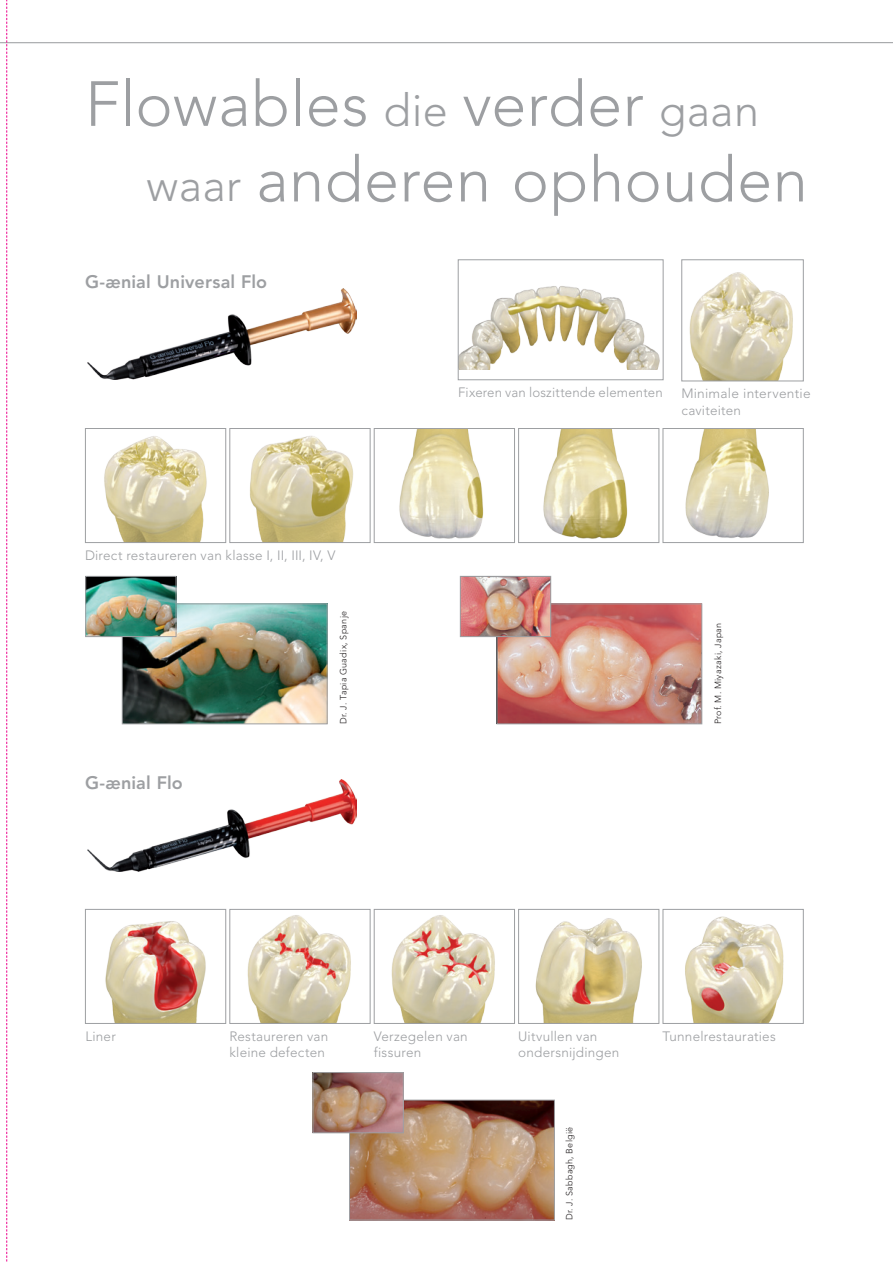
<style>
.page{position:relative;width:893px;height:1263px;background:#fff}
.page>*{position:absolute;margin:0;border:0;box-sizing:border-box;transform-origin:0 0}
.t1{font:300 63px/75.6px "Avenir";letter-spacing:.01em;color:#9d9fa2}
.t2{font:800 18px "Avenir";letter-spacing:.005em;color:#9d9fa2}
.t3{font:300 13.5px/16.2px "Avenir";letter-spacing:.015em;color:#9d9fa2}
.t4{font:300 9px "Avenir";letter-spacing:.03em;color:#231f20}
.s1{font-size:45px}
</style>
<div class="page">
<svg style="left:0;top:41px;width:893px;height:107px"></svg>
<img style="left:104px;top:436px;width:103px;height:105px">
<div style="left:85px;top:428px;width:141px;height:115px;border:1px solid #9d9fa2"></div>
<img style="left:250px;top:436px;width:104px;height:105px">
<div style="left:229px;top:428px;width:141px;height:115px;border:1px solid #9d9fa2"></div>
<img style="left:399px;top:430px;width:85px;height:109px">
<div style="left:374px;top:428px;width:141px;height:115px;border:1px solid #9d9fa2"></div>
<img style="left:543px;top:430px;width:85px;height:109px">
<div style="left:518px;top:428px;width:141px;height:115px;border:1px solid #9d9fa2"></div>
<img style="left:685px;top:430px;width:84px;height:108px">
<div style="left:663px;top:428px;width:141px;height:115px;border:1px solid #9d9fa2"></div>
<img style="left:689px;top:272px;width:104px;height:107px">
<div style="left:681px;top:259px;width:123px;height:122px;border:1px solid #9d9fa2"></div>
<img style="left:460px;top:286px;width:200px;height:83px">
<div style="left:458px;top:259px;width:205px;height:121px;border:1px solid #9d9fa2"></div>
<img style="left:88px;top:288px;width:269px;height:92px">
<img style="left:105px;top:921px;width:101px;height:101px">
<div style="left:85px;top:909px;width:141px;height:115px;border:1px solid #9d9fa2"></div>
<img style="left:247px;top:915px;width:104px;height:107px">
<div style="left:229px;top:909px;width:141px;height:115px;border:1px solid #9d9fa2"></div>
<img style="left:391px;top:915px;width:104px;height:107px">
<div style="left:374px;top:909px;width:141px;height:115px;border:1px solid #9d9fa2"></div>
<img style="left:535px;top:918px;width:107px;height:104px">
<div style="left:518px;top:909px;width:141px;height:115px;border:1px solid #9d9fa2"></div>
<img style="left:685px;top:916px;width:99px;height:106px">
<div style="left:663px;top:909px;width:141px;height:115px;border:1px solid #9d9fa2"></div>
<img style="left:124px;top:605px;width:202px;height:117px">
<div style="left:122px;top:603px;width:206px;height:121px;border:1px solid #9d9fa2"></div>
<img style="left:87px;top:578px;width:87px;height:57px">
<div style="left:85px;top:576px;width:91px;height:61px;border:1px solid #9d9fa2"></div>
<img style="left:498px;top:605px;width:202px;height:117px">
<div style="left:496px;top:603px;width:206px;height:121px;border:1px solid #9d9fa2"></div>
<img style="left:462px;top:578px;width:87px;height:57px">
<div style="left:460px;top:576px;width:91px;height:61px;border:1px solid #9d9fa2"></div>
<img style="left:351px;top:1102px;width:202px;height:116px">
<div style="left:349px;top:1100px;width:206px;height:120px;border:1px solid #9d9fa2"></div>
<img style="left:315px;top:1074px;width:87px;height:57px">
<div style="left:313px;top:1072px;width:91px;height:61px;border:1px solid #9d9fa2"></div>
<img style="left:88px;top:779px;width:269px;height:93px">
<svg style="left:6px;top:0;width:1px;height:1262px"></svg>
<p class="t1" style="left:147px;top:66px;width:663px;text-indent:-62px">Flowables <span class="s1">die</span> verder <span class="s1">gaan waar</span> anderen ophouden</p>
<p class="t2" style="left:85px;top:271px;width:184px">G-ænial Universal Flo</p>
<p class="t3" style="left:85px;top:547px;width:252px">Direct restaureren van klasse I, II, III, IV, V</p>
<p class="t2" style="left:85px;top:772px;width:99px">G-ænial Flo</p>
<p class="t4" style="left:338px;top:724px;width:115px;rotate:-90deg">Dr. J. Tapia Guadix, Spanje</p>
<p class="t3" style="left:458px;top:384px;width:206px">Fixeren van loszittende elementen</p>
<p class="t3" style="left:681px;top:386px;width:131px">Minimale interventie caviteiten</p>
<p class="t4" style="left:713px;top:724px;width:103px;rotate:-90deg">Prof. M. Miyazaki, Japan</p>
<p class="t3" style="left:85px;top:1028px;width:32px">Liner</p>
<p class="t3" style="left:229px;top:1028px;width:100px">Restaureren van kleine defecten</p>
<p class="t3" style="left:518px;top:1028px;width:81px">Uitvullen van</p>
<p class="t3" style="left:663px;top:1028px;width:115px">Tunnelrestauraties</p>
<p class="t3" style="left:374px;top:1028px;width:95px">Verzegelen van fissuren</p>
<p class="t3" style="left:518px;top:1044px;width:103px">ondersnijdingen</p>
<p class="t4" style="left:564px;top:1220px;width:95px;rotate:-90deg">Dr. J. Sabbagh, België</p>
</div>
